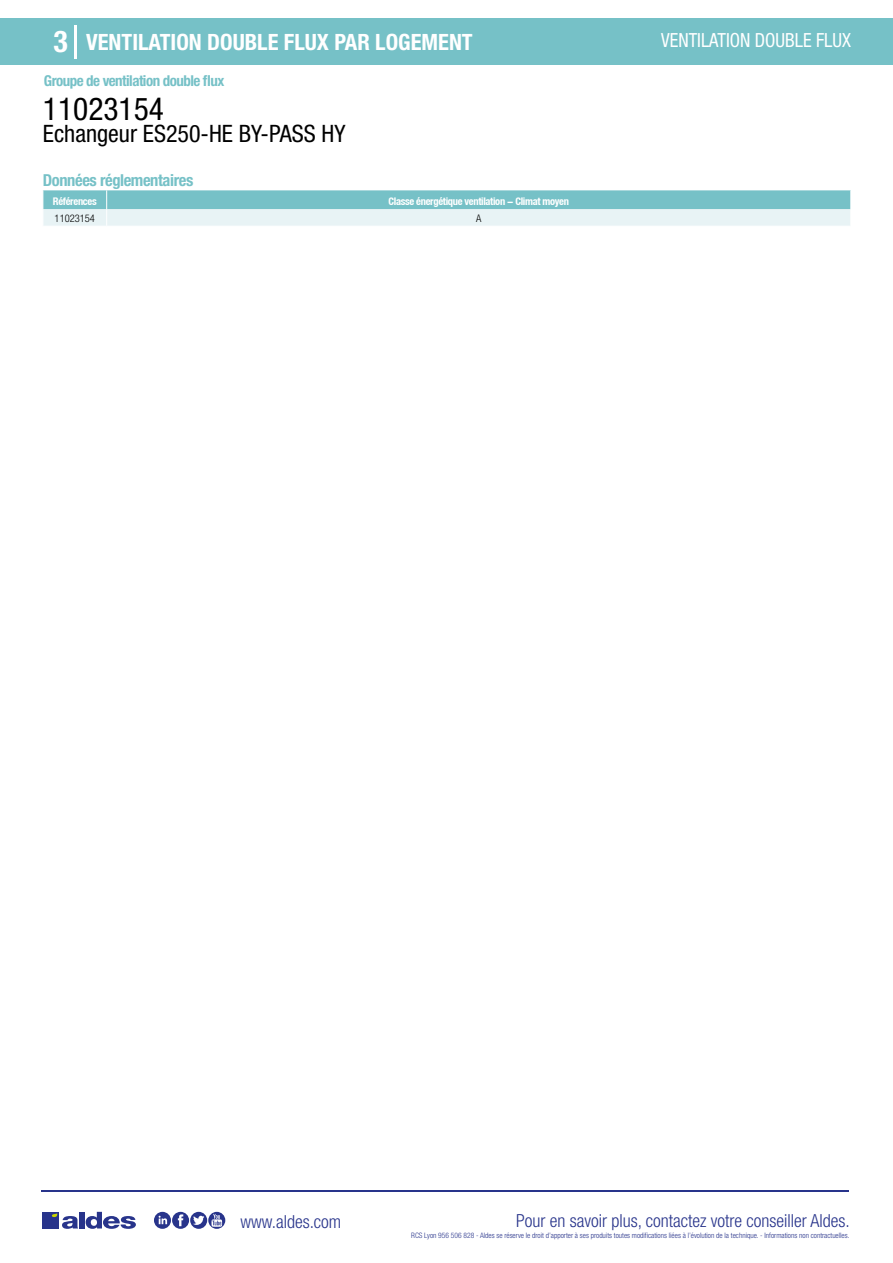
<style>
.page{position:relative;width:893px;height:1263px;background:#fff}
.page>*{position:absolute;margin:0;border:0;box-sizing:border-box;transform-origin:0 0}
.t1{font:condensed 31.5px "Helvetica Neue LT Std";color:#000}
.t2{font:700 condensed 30px "Helvetica Neue LT Std";color:#fff}
.t3{font:condensed 24px "Helvetica Neue LT Std";color:#000}
.t4{font:700 condensed 22.5px "Helvetica Neue LT Std";color:#fff}
.t5{font:condensed 19.5px "Helvetica Neue LT Std";color:#fff;scale:.95 1}
.t6{font:300 condensed 18px "Helvetica Neue";color:#28348b}
.t7{font:700 condensed 16.5px "Helvetica Neue LT Std";letter-spacing:-.025em;color:#76c1c7}
.t8{font:700 condensed 15px "Helvetica Neue LT Std";letter-spacing:-.035em;color:#76c1c7}
.t9{font:700 condensed 10.5px "Helvetica Neue";letter-spacing:-.03em;color:#fff}
.t10{font:300 condensed 10.5px "Helvetica Neue";color:#000}
.t11{font:300 condensed 7.5px "Helvetica Neue";color:#28348b}
</style>
<div class="page">
<div style="left:0;top:18px;width:893px;height:46px;background:#76c1c7"></div>
<hr style="left:74px;top:25px;width:2px;height:33px;background:#fff">
<hr style="left:41px;top:1190px;width:808px;height:1px;background:#28348b">
<svg style="left:154px;top:1212px;width:71px;height:17px"></svg>
<div style="left:42px;top:1212px;width:17px;height:16px;background:#28348b"></div>
<div style="left:79px;top:1212px;width:5px;height:16px;background:#28348b"></div>
<svg style="left:86px;top:1212px;width:50px;height:17px"></svg>
<svg style="left:52px;top:1213px;width:26px;height:16px"></svg>
<svg style="left:43px;top:190px;width:808px;height:36px;background:#add9dd"></svg>
<h2 class="t2" style="left:54px;top:24px;width:16px">3</h2>
<h3 class="t4" style="left:86px;top:28px;width:388px">VENTILATION DOUBLE FLUX PAR LOGEMENT</h3>
<h3 class="t5" style="left:661px;top:29px;width:201px">VENTILATION DOUBLE FLUX</h3>
<h3 class="t8" style="left:44px;top:71px;width:182px">Groupe de ventilation double flux</h3>
<h1 class="t1" style="left:43px;top:91px;width:122px">11023154</h1>
<h3 class="t3" style="left:43px;top:120px;width:304px">Echangeur ES250-HE BY-PASS HY</h3>
<h3 class="t7" style="left:43px;top:170px;width:152px">Données réglementaires</h3>
<h3 class="t9" style="left:53px;top:195px;width:45px">Références</h3>
<h3 class="t9" style="left:388px;top:195px;width:182px">Classe énergétique ventilation - Climat moyen</h3>
<h3 class="t10" style="left:55px;top:212px;width:42px">11023154</h3>
<h3 class="t10" style="left:476px;top:212px;width:7px">A</h3>
<h3 class="t6" style="left:240px;top:1211px;width:102px">www.aldes.com</h3>
<h3 class="t6" style="left:516px;top:1211px;width:335px">Pour en savoir plus, contactez votre conseiller Aldes.</h3>
<p class="t11" style="left:411px;top:1230px;width:440px">RCS Lyon 956 506 828 - Aldes se réserve le droit d’apporter à ses produits toutes modifications liées à l’évolution de la technique. - Informations non contractuelles.</p>
</div>
